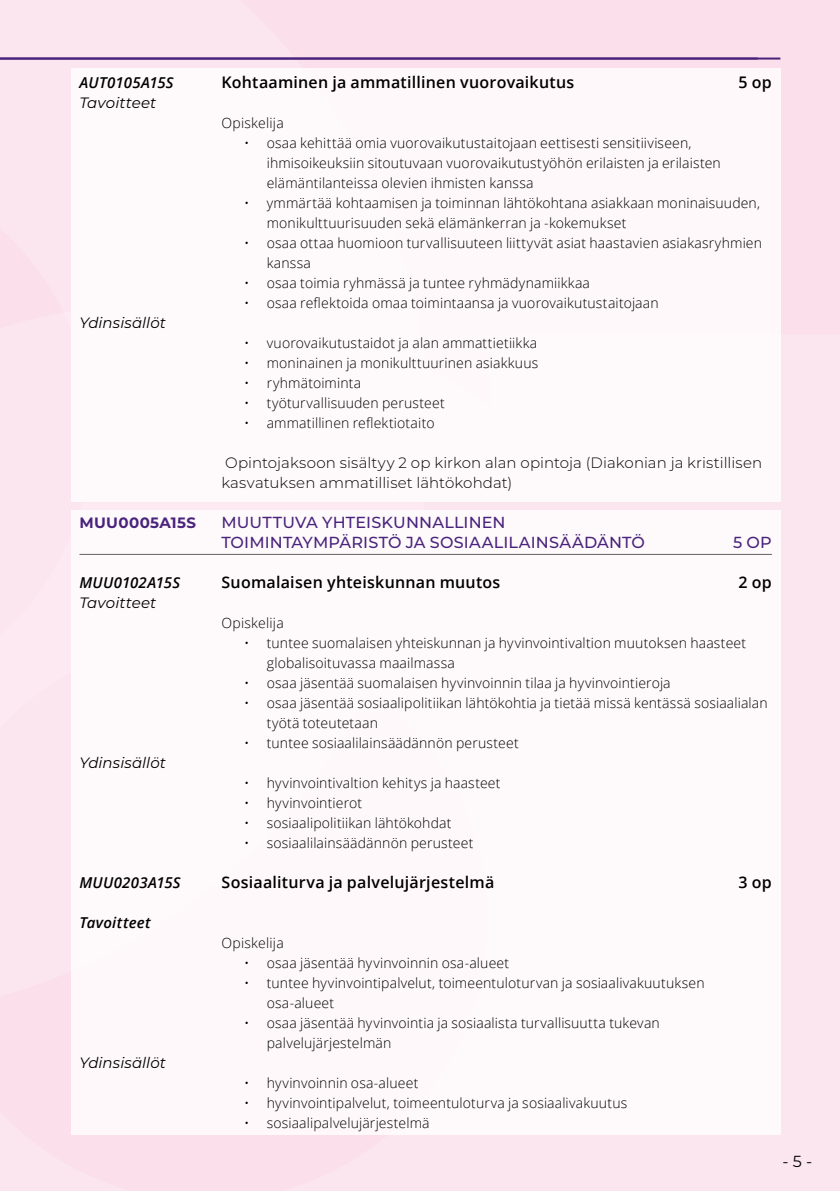
<style>
.page{position:relative;width:840px;height:1191px;background:#fff}
.page>*{position:absolute;margin:0;border:0;box-sizing:border-box;transform-origin:0 0}
.t1{font:600 16px "Open Sans";letter-spacing:.015em;color:#000}
.t2{font:500 16px/20px "Montserrat";letter-spacing:.01em;color:#4a237c}
.t3{font:16px "Montserrat";color:#000}
.t4{font:300 15px/20px "Montserrat";color:#000}
.t5{font:italic 15px "Montserrat";letter-spacing:.005em;color:#000}
.t6{font:italic 600 15px "Open Sans";letter-spacing:.02em;color:#000}
.t7{font:700 15px "Montserrat";letter-spacing:.025em;color:#4a237c}
.t8{font:300 14px/20px "Open Sans";letter-spacing:.01em;color:#000}
</style>
<div class="page">
<div style="left:0;top:0;width:839px;height:1191px;background:#fbe5ef"></div>
<div style="left:71px;top:68px;width:709px;height:433px;background:#fff"></div>
<div style="left:71px;top:510px;width:709px;height:625px;background:#fff"></div>
<hr style="left:0;top:58px;width:780px;height:2px;background:#4a237c">
<hr style="left:79px;top:554px;width:692px;height:1px;background:#636362">
<p class="t6" style="left:79px;top:72px;width:96px">AUT0105A15S</p>
<p class="t1" style="left:221px;top:71px;width:354px">Kohtaaminen ja ammatillinen vuorovaikutus</p>
<p class="t1" style="left:738px;top:71px;width:35px">5 op</p>
<p class="t5" style="left:79px;top:92px;width:78px">Tavoitteet</p>
<p class="t8" style="left:221px;top:113px;width:64px">Opiskelija</p>
<p class="t8" style="left:266px;top:133px;width:455px;text-indent:-23px">• osaa kehittää omia vuorovaikutustaitojaan eettisesti sensitiiviseen, ihmisoikeuksiin sitoutuvaan vuorovaikutustyöhön erilaisten ja erilaisten elämäntilanteissa olevien ihmisten kanssa</p>
<p class="t8" style="left:266px;top:193px;width:494px;text-indent:-23px">• ymmärtää kohtaamisen ja toiminnan lähtökohtana asiakkaan moninaisuuden, monikulttuurisuuden sekä elämänkerran ja -kokemukset</p>
<p class="t8" style="left:266px;top:233px;width:496px;text-indent:-23px">• osaa ottaa huomioon turvallisuuteen liittyvät asiat haastavien asiakasryhmien kanssa</p>
<p class="t8" style="left:244px;top:273px;width:347px">• osaa toimia ryhmässä ja tuntee ryhmädynamiikkaa</p>
<p class="t8" style="left:244px;top:293px;width:416px">• osaa reflektoida omaa toimintaansa ja vuorovaikutustaitojaan</p>
<p class="t5" style="left:79px;top:312px;width:88px">Ydinsisällöt</p>
<p class="t8" style="left:244px;top:333px;width:294px">• vuorovaikutustaidot ja alan ammattietiikka</p>
<p class="t8" style="left:244px;top:353px;width:295px">• moninainen ja monikulttuurinen asiakkuus</p>
<p class="t8" style="left:244px;top:373px;width:119px">• ryhmätoiminta</p>
<p class="t8" style="left:244px;top:393px;width:202px">• työturvallisuuden perusteet</p>
<p class="t8" style="left:244px;top:413px;width:192px">• ammatillinen reflektiotaito</p>
<p class="t4" style="left:221px;top:452px;width:542px">Opintojaksoon sisältyy 2 op kirkon alan opintoja (Diakonian ja kristillisen kasvatuksen ammatilliset lähtökohdat)</p>
<p class="t7" style="left:79px;top:512px;width:118px">MUU0005A15S</p>
<p class="t2" style="left:221px;top:512px;width:425px">MUUTTUVA YHTEISKUNNALLINEN<br>TOIMINTAYMPÄRISTÖ JA SOSIAALILAINSÄÄDÄNTÖ</p>
<p class="t2" style="left:732px;top:532px;width:40px">5 OP</p>
<p class="t6" style="left:79px;top:572px;width:102px">MUU0102A15S</p>
<p class="t1" style="left:221px;top:571px;width:280px">Suomalaisen yhteiskunnan muutos</p>
<p class="t1" style="left:738px;top:571px;width:35px">2 op</p>
<p class="t5" style="left:79px;top:592px;width:78px">Tavoitteet</p>
<p class="t8" style="left:221px;top:613px;width:64px">Opiskelija</p>
<p class="t8" style="left:266px;top:633px;width:480px;text-indent:-23px">• tuntee suomalaisen yhteiskunnan ja hyvinvointivaltion muutoksen haasteet globalisoituvassa maailmassa</p>
<p class="t8" style="left:244px;top:673px;width:428px">• osaa jäsentää suomalaisen hyvinvoinnin tilaa ja hyvinvointieroja</p>
<p class="t8" style="left:266px;top:693px;width:502px;text-indent:-23px">• osaa jäsentää sosiaalipolitiikan lähtökohtia ja tietää missä kentässä sosiaalialan työtä toteutetaan</p>
<p class="t8" style="left:244px;top:733px;width:276px">• tuntee sosiaalilainsäädännön perusteet</p>
<p class="t5" style="left:79px;top:752px;width:88px">Ydinsisällöt</p>
<p class="t8" style="left:244px;top:773px;width:258px">• hyvinvointivaltion kehitys ja haasteet</p>
<p class="t8" style="left:244px;top:793px;width:120px">• hyvinvointierot</p>
<p class="t8" style="left:244px;top:813px;width:209px">• sosiaalipolitiikan lähtökohdat</p>
<p class="t8" style="left:244px;top:833px;width:231px">• sosiaalilainsäädännön perusteet</p>
<p class="t6" style="left:79px;top:872px;width:103px">MUU0203A15S</p>
<p class="t1" style="left:221px;top:871px;width:274px">Sosiaaliturva ja palvelujärjestelmä</p>
<p class="t1" style="left:738px;top:871px;width:35px">3 op</p>
<p class="t6" style="left:79px;top:912px;width:73px">Tavoitteet</p>
<p class="t8" style="left:221px;top:933px;width:64px">Opiskelija</p>
<p class="t8" style="left:244px;top:953px;width:266px">• osaa jäsentää hyvinvoinnin osa-alueet</p>
<p class="t8" style="left:266px;top:973px;width:439px;text-indent:-23px">• tuntee hyvinvointipalvelut, toimeentuloturvan ja sosiaalivakuutuksen osa-alueet</p>
<p class="t8" style="left:266px;top:1013px;width:394px;text-indent:-23px">• osaa jäsentää hyvinvointia ja sosiaalista turvallisuutta tukevan palvelujärjestelmän</p>
<p class="t5" style="left:79px;top:1052px;width:88px">Ydinsisällöt</p>
<p class="t8" style="left:244px;top:1073px;width:176px">• hyvinvoinnin osa-alueet</p>
<p class="t8" style="left:244px;top:1093px;width:384px">• hyvinvointipalvelut, toimeentuloturva ja sosiaalivakuutus</p>
<p class="t8" style="left:244px;top:1113px;width:187px">• sosiaalipalvelujärjestelmä</p>
<p class="t3" style="left:782px;top:1150px;width:31px">- 5 -</p>
</div>
